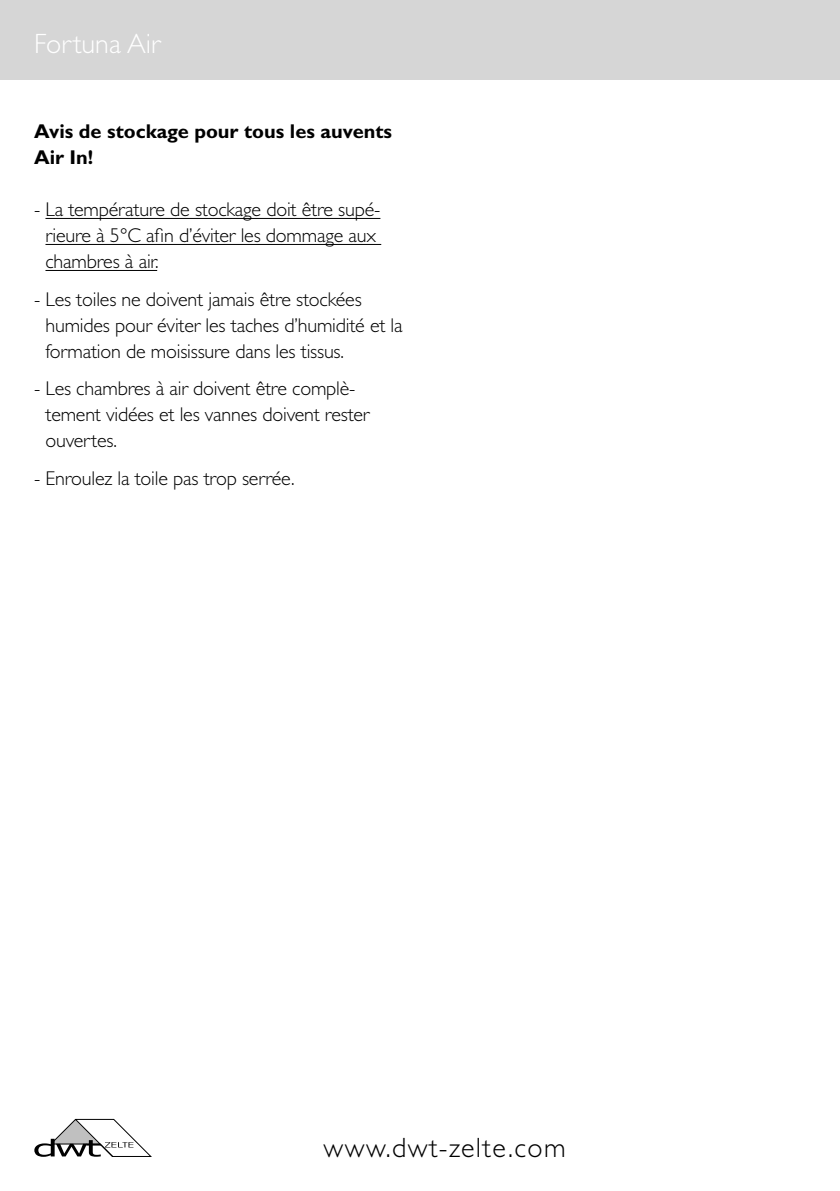
<style>
.page{position:relative;width:840px;height:1191px;background:#fff}
.page>*{position:absolute;margin:0;border:0;box-sizing:border-box;transform-origin:0 0}
.t1{font:300 28px "Gill Sans Std";letter-spacing:.05em;color:#000}
.t2{font:300 28px "Gill Sans Std";color:#fff}
.t3{font:300 20px/26px "Gill Sans Std";letter-spacing:-.01em;color:#000}
.t4{font:700 20px/26px "Gill Sans Std";color:#000}
</style>
<div class="page">
<div style="left:0;top:0;width:839px;height:79px;background:#d6d6d6"></div>
<svg style="left:34px;top:1118px;width:118px;height:39px"></svg>
<hr style="left:45px;top:218px;width:335px;height:1px;background:#000">
<hr style="left:45px;top:244px;width:336px;height:1px;background:#000">
<hr style="left:45px;top:270px;width:112px;height:1px;background:#000">
<h1 class="t2" style="left:34px;top:28px;width:128px">Fortuna Air</h1>
<p class="t4" style="left:34px;top:119px;width:359px">Avis de stockage pour tous les auvents<br>Air In!</p>
<p class="t3" style="left:45px;top:197px;width:336px;text-indent:-11px">- La température de stockage doit être supé&shy;rieure à 5°C afin d’éviter les dommage aux chambres à air.</p>
<p class="t3" style="left:45px;top:286px;width:358px;text-indent:-11px">- Les toiles ne doivent jamais être stockées humides pour éviter les taches d’humidité et la formation de moisissure dans les tissus.</p>
<p class="t3" style="left:45px;top:376px;width:325px;text-indent:-11px">- Les chambres à air doivent être complè&shy;tement vidées et les vannes doivent rester ouvertes.</p>
<p class="t3" style="left:34px;top:465px;width:262px">- Enroulez la toile pas trop serrée.</p>
<h1 class="t1" style="left:323px;top:1131px;width:244px">www.dwt-zelte.com</h1>
</div>
